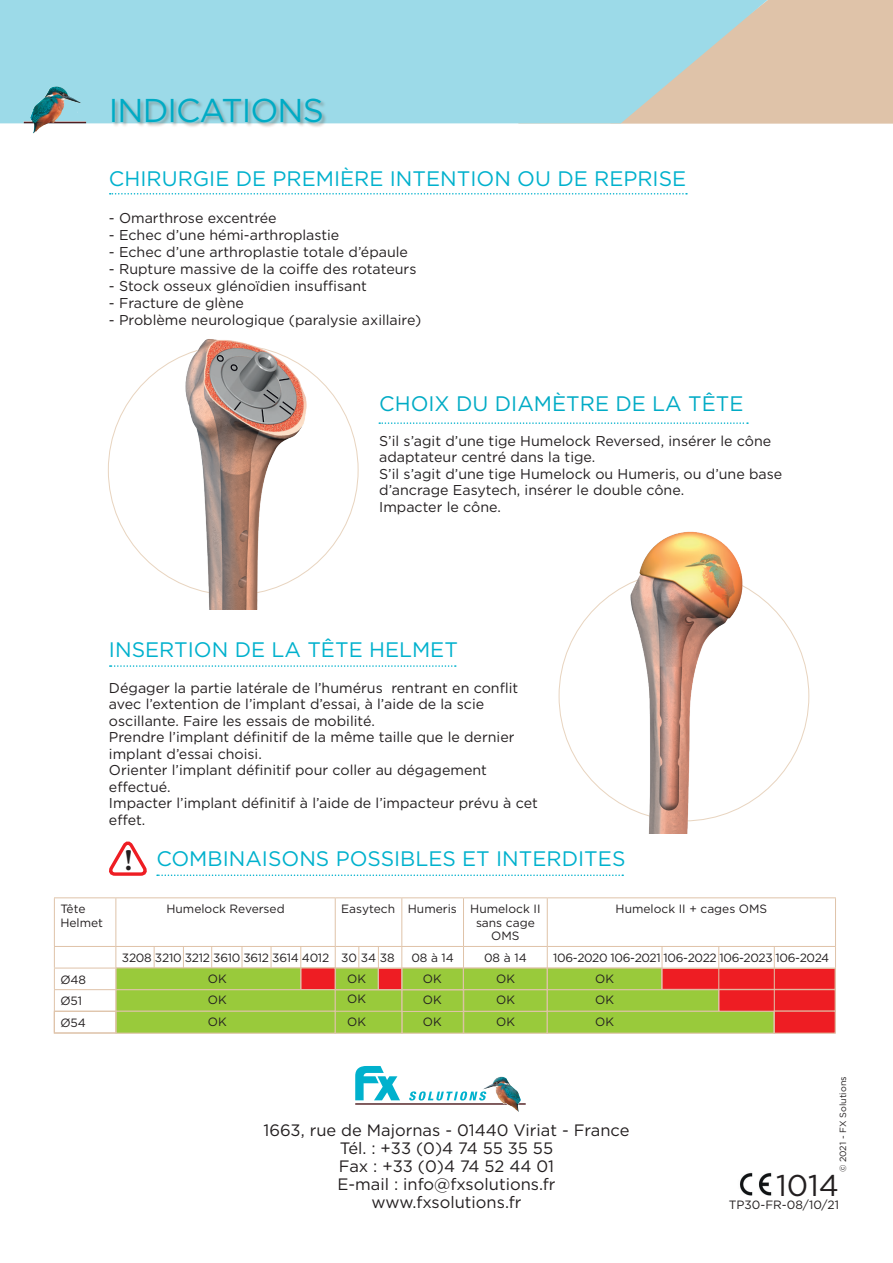
<style>
.page{position:relative;width:893px;height:1263px;background:#fff}
.page>*{position:absolute;margin:0;border:0;box-sizing:border-box;transform-origin:0 0}
.t1{font:33px "Gotham";letter-spacing:-.03em;color:#00abc5}
.t2{font:30px "Gotham";color:#231f20}
.t3{font:21px "Gotham";color:#00b1cd}
.t4{font:21px "Gotham";color:#00abc5}
.t5{font:16.5px/18px "Gotham";color:#231f20;text-align:center}
.t6{font:14.25px/16.5px "Gotham";color:#231f20}
.t7{font:12px/13.5px "Gotham";color:#231f20}
.t8{font:12px "Gotham";letter-spacing:-.03em;color:#231f20}
.t9{font:12px "Gotham";letter-spacing:-.02em;color:#231f20}
.t10{font:9px "Gotham";color:#231f20}
</style>
<div class="page">
<div style="left:518px;top:0;width:375px;height:124px;background:#dfc3a9"></div>
<svg style="left:0;top:0;width:795px;height:123px;background:#a4d6de"></svg>
<img style="left:24px;top:86px;width:33px;height:47px">
<img style="left:507px;top:1080px;width:14px;height:32px">
<svg style="left:518px;top:1103px;width:8px;height:2px"></svg>
<svg style="left:355px;top:1066px;width:152px;height:39px"></svg>
<svg style="left:110px;top:665px;width:346px;height:2px"></svg>
<svg style="left:110px;top:193px;width:577px;height:2px"></svg>
<img style="left:615px;top:531px;width:144px;height:302px">
<img style="left:174px;top:339px;width:146px;height:270px">
<svg style="left:379px;top:422px;width:369px;height:2px"></svg>
<hr style="left:54px;top:897px;width:62px;height:1px;background:#dfc3a9">
<hr style="left:54px;top:898px;width:1px;height:48px;background:#dfc3a9">
<hr style="left:116px;top:897px;width:219px;height:1px;background:#dfc3a9">
<hr style="left:115px;top:898px;width:1px;height:48px;background:#dfc3a9">
<hr style="left:335px;top:897px;width:67px;height:1px;background:#dfc3a9">
<hr style="left:335px;top:898px;width:1px;height:48px;background:#dfc3a9">
<hr style="left:402px;top:897px;width:61px;height:1px;background:#dfc3a9">
<hr style="left:401px;top:898px;width:1px;height:48px;background:#dfc3a9">
<hr style="left:463px;top:897px;width:84px;height:1px;background:#dfc3a9">
<hr style="left:463px;top:898px;width:1px;height:48px;background:#dfc3a9">
<hr style="left:547px;top:897px;width:289px;height:1px;background:#dfc3a9">
<hr style="left:547px;top:898px;width:1px;height:48px;background:#dfc3a9">
<hr style="left:835px;top:898px;width:1px;height:48px;background:#dfc3a9">
<hr style="left:54px;top:946px;width:62px;height:1px;background:#dfc3a9">
<hr style="left:116px;top:946px;width:219px;height:1px;background:#dfc3a9">
<hr style="left:335px;top:946px;width:67px;height:1px;background:#dfc3a9">
<hr style="left:402px;top:946px;width:61px;height:1px;background:#dfc3a9">
<hr style="left:463px;top:946px;width:84px;height:1px;background:#dfc3a9">
<hr style="left:547px;top:946px;width:289px;height:1px;background:#dfc3a9">
<hr style="left:54px;top:968px;width:62px;height:1px;background:#dfc3a9">
<hr style="left:54px;top:989px;width:62px;height:1px;background:#dfc3a9">
<svg style="left:54px;top:947px;width:1px;height:64px"></svg>
<svg style="left:115px;top:947px;width:1px;height:64px"></svg>
<svg style="left:335px;top:947px;width:1px;height:21px"></svg>
<svg style="left:401px;top:947px;width:1px;height:21px"></svg>
<svg style="left:463px;top:947px;width:1px;height:21px"></svg>
<svg style="left:547px;top:947px;width:1px;height:21px"></svg>
<svg style="left:835px;top:947px;width:1px;height:85px"></svg>
<hr style="left:547px;top:1032px;width:289px;height:1px;background:#dfc3a9">
<svg style="left:157px;top:874px;width:466px;height:2px"></svg>
<div style="left:116px;top:968px;width:219px;height:22px;background:#99ca3b"></div>
<div style="left:335px;top:968px;width:44px;height:22px;background:#99ca3b;border:1px solid #dfc3a9"></div>
<div style="left:335px;top:990px;width:67px;height:22px;background:#99ca3b;border:1px solid #dfc3a9"></div>
<div style="left:402px;top:990px;width:61px;height:22px;background:#99ca3b;border:1px solid #dfc3a9"></div>
<div style="left:402px;top:1011px;width:61px;height:22px;background:#99ca3b;border:1px solid #dfc3a9"></div>
<div style="left:402px;top:968px;width:61px;height:22px;background:#99ca3b;border:1px solid #dfc3a9"></div>
<div style="left:547px;top:968px;width:115px;height:22px;background:#99ca3b;border:1px solid #dfc3a9"></div>
<div style="left:547px;top:989px;width:172px;height:22px;background:#99ca3b;border:1px solid #dfc3a9"></div>
<div style="left:547px;top:1011px;width:227px;height:22px;background:#99ca3b;border:1px solid #dfc3a9"></div>
<div style="left:463px;top:989px;width:84px;height:22px;background:#99ca3b"></div>
<div style="left:463px;top:968px;width:84px;height:22px;background:#99ca3b;border:1px solid #dfc3a9"></div>
<div style="left:463px;top:1011px;width:84px;height:22px;background:#99ca3b;border:1px solid #dfc3a9"></div>
<div style="left:335px;top:1011px;width:67px;height:22px;background:#99ca3b;border:1px solid #dfc3a9"></div>
<div style="left:116px;top:989px;width:219px;height:22px;background:#99ca3b;border:1px solid #dfc3a9"></div>
<div style="left:116px;top:1011px;width:219px;height:22px;background:#99ca3b;border:1px solid #dfc3a9"></div>
<div style="left:54px;top:1011px;width:62px;height:22px;border:1px solid #dfc3a9"></div>
<div style="left:301px;top:968px;width:34px;height:22px;background:#ee1d23;border:1px solid #dfc3a9"></div>
<div style="left:378px;top:968px;width:24px;height:22px;background:#ee1d23;border:1px solid #dfc3a9"></div>
<div style="left:661px;top:968px;width:174px;height:21px;background:#ee1d23;border:1px solid #dfc3a9"></div>
<div style="left:718px;top:989px;width:117px;height:22px;background:#ee1d23;border:1px solid #dfc3a9"></div>
<div style="left:774px;top:1011px;width:61px;height:22px;background:#ee1d23;border:1px solid #dfc3a9"></div>
<svg style="left:154px;top:947px;width:1px;height:21px"></svg>
<svg style="left:183px;top:947px;width:1px;height:21px"></svg>
<svg style="left:211px;top:947px;width:1px;height:21px"></svg>
<svg style="left:242px;top:947px;width:1px;height:21px"></svg>
<svg style="left:271px;top:947px;width:1px;height:21px"></svg>
<svg style="left:358px;top:947px;width:1px;height:21px"></svg>
<hr style="left:378px;top:946px;width:1px;height:44px;background:#dfc3a9">
<hr style="left:300px;top:946px;width:1px;height:44px;background:#dfc3a9">
<hr style="left:718px;top:946px;width:1px;height:65px;background:#dfc3a9">
<hr style="left:662px;top:946px;width:1px;height:44px;background:#dfc3a9">
<hr style="left:774px;top:946px;width:1px;height:87px;background:#dfc3a9">
<div style="left:113px;top:98px;width:215px;height:30px;background:#50270e;opacity:.3"></div>
<img style="left:740px;top:1172px;width:32px;height:24px">
<svg style="left:109px;top:841px;width:38px;height:35px"></svg>
<h1 class="t1" style="left:109px;top:89px;width:216px">INDICATIONS</h1>
<h3 class="t3" style="left:109px;top:165px;width:579px">CHIRURGIE DE PREMIÈRE INTENTION OU DE REPRISE</h3>
<p class="t6" style="left:109px;top:209px;width:169px">- Omarthrose excentrée</p>
<p class="t6" style="left:109px;top:226px;width:232px">- Echec d’une hémi-arthroplastie</p>
<p class="t6" style="left:109px;top:243px;width:301px">- Echec d’une arthroplastie totale d’épaule</p>
<p class="t6" style="left:109px;top:260px;width:309px">- Rupture massive de la coiffe des rotateurs</p>
<p class="t6" style="left:109px;top:277px;width:259px">- Stock osseux glénoïdien insuffisant</p>
<p class="t6" style="left:109px;top:294px;width:136px">- Fracture de glène</p>
<p class="t6" style="left:109px;top:311px;width:314px">- Problème neurologique (paralysie axillaire)</p>
<h3 class="t4" style="left:379px;top:390px;width:366px">CHOIX DU DIAMÈTRE DE LA TÊTE</h3>
<p class="t6" style="left:379px;top:432px;width:405px">S’il s’agit d’une tige Humelock Reversed, insérer le cône adaptateur centré dans la tige.<br>S’il s’agit d’une tige Humelock ou Humeris, ou d’une base d’ancrage Easytech, insérer le double cône.<br>Impacter le cône.</p>
<h3 class="t3" style="left:109px;top:636px;width:350px">INSERTION DE LA TÊTE HELMET</h3>
<p class="t6" style="left:109px;top:679px;width:430px">Dégager la partie latérale de l’humérus rentrant en conflit avec l’extention de l’implant d’essai, à l’aide de la scie oscillante. Faire les essais de mobilité.<br>Prendre l’implant définitif de la même taille que le dernier implant d’essai choisi.<br>Orienter l’implant définitif pour coller au dégagement effectué.<br>Impacter l’implant définitif à l’aide de l’impacteur prévu à cet effet.</p>
<h3 class="t3" style="left:156px;top:845px;width:471px">COMBINAISONS POSSIBLES ET INTERDITES</h3>
<p class="t7" style="left:60px;top:902px;width:44px">Tête<br>Helmet</p>
<p class="t7" style="left:166px;top:902px;width:120px">Humelock Reversed</p>
<p class="t7" style="left:341px;top:902px;width:201px">Easytech Humeris Humelock II</p>
<p class="t7" style="left:476px;top:916px;width:60px">sans cage</p>
<p class="t7" style="left:491px;top:929px;width:30px">OMS</p>
<p class="t7" style="left:616px;top:902px;width:153px">Humelock II + cages OMS</p>
<p class="t9" style="left:122px;top:950px;width:274px">3208 3210 3212 3610 3612 3614 4012 30 34 38</p>
<p class="t7" style="left:411px;top:951px;width:44px">08 à 14</p>
<p class="t7" style="left:484px;top:951px;width:44px">08 à 14</p>
<p class="t8" style="left:553px;top:950px;width:277px">106-2020 106-2021 106-2022 106-2023 106-2024</p>
<p class="t7" style="left:208px;top:972px;width:20px">OK</p>
<p class="t7" style="left:347px;top:969px;width:20px;line-height:20.1px">OK<br>OK</p>
<p class="t7" style="left:423px;top:968px;width:20px;line-height:20.5px">OK<br>OK</p>
<p class="t7" style="left:496px;top:972px;width:20px">OK</p>
<p class="t7" style="left:595px;top:968px;width:20px;line-height:20.4px">OK<br>OK</p>
<p class="t7" style="left:60px;top:972px;width:27px">Ø48</p>
<p class="t7" style="left:341px;top:972px;width:20px">OK</p>
<p class="t7" style="left:408px;top:972px;width:20px">OK</p>
<p class="t7" style="left:60px;top:994px;width:23px">Ø51</p>
<p class="t7" style="left:408px;top:994px;width:20px">OK</p>
<p class="t7" style="left:60px;top:1015px;width:27px">Ø54</p>
<p class="t7" style="left:408px;top:1015px;width:20px">OK</p>
<p class="t7" style="left:208px;top:988px;width:20px;line-height:22.4px">OK<br>OK</p>
<p class="t7" style="left:496px;top:992px;width:20px">OK</p>
<p class="t7" style="left:423px;top:1015px;width:20px">OK</p>
<p class="t7" style="left:496px;top:1015px;width:20px">OK</p>
<p class="t7" style="left:347px;top:1015px;width:20px">OK</p>
<p class="t7" style="left:595px;top:1015px;width:20px">OK</p>
<p class="t5" style="left:263px;top:1121px;width:367px">1663, rue de Majornas - 01440 Viriat - France<br>Tél. : +33 (0)4 74 55 35 55<br>Fax : +33 (0)4 74 52 44 01<br>E-mail : info@fxsolutions.fr www.fxsolutions.fr</p>
<p class="t10" style="left:837px;top:1172px;width:98px;rotate:-90deg">© 2021 - FX Solutions</p>
<h2 class="t2" style="left:776px;top:1166px;width:64px">1014</h2>
<p class="t7" style="left:729px;top:1197px;width:112px">TP30-FR-08/10/21</p>
</div>
